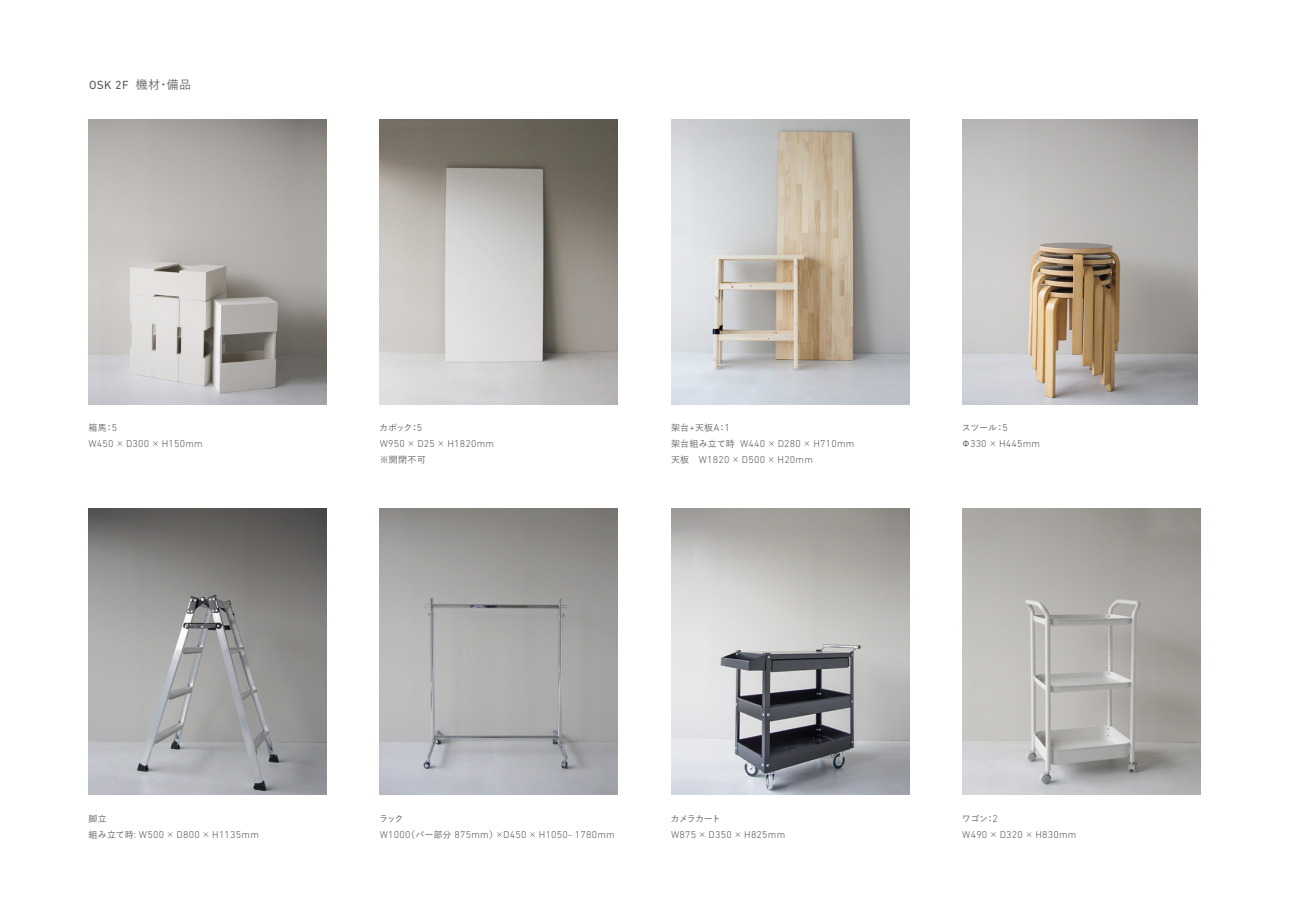
<style>
.page{position:relative;width:1289px;height:919px;background:#fff}
.page>*{position:absolute;margin:0;border:0;box-sizing:border-box;transform-origin:0 0}
.t1{font:12px "DIN Next LT Pro";color:#57585a}
.t2{font:300 10.2px "DIN Next LT Pro";letter-spacing:.02em;color:#57585a}
.t3{font:500 9px "Yu Go";letter-spacing:-.015em;color:#57585a}
.t4{font:500 9px/15.8px "Yu Go";letter-spacing:.025em;color:#57585a}
.s1{font-family:"Yu Go";font-weight:500}
.s2{font-family:"DIN Next LT Pro";font-weight:300;font-size:10.2px}
.s3{font-size:10.05px}
.s4{font-family:"Yu Go";font-weight:500;font-size:9px}
.s5{font-family:"DIN Next LT Pro";font-weight:300;font-size:10.05px}
</style>
<div class="page">
<img style="left:962px;top:509px;width:238px;height:285px">
<img style="left:380px;top:509px;width:238px;height:285px">
<img style="left:671px;top:509px;width:238px;height:285px">
<img style="left:962px;top:119px;width:235px;height:285px">
<img style="left:380px;top:119px;width:238px;height:285px">
<img style="left:671px;top:119px;width:238px;height:285px">
<img style="left:88px;top:119px;width:239px;height:285px">
<img style="left:88px;top:509px;width:239px;height:285px">
<p class="t1" style="left:89px;top:78px;width:104px">OSK 2F <span class="s1">機材・備品</span></p>
<p class="t3" style="left:88px;top:419px;width:30px">箱馬：<span class="s2">5</span></p>
<p class="t2" style="left:88px;top:438px;width:116px"><span class="s3">W</span>450 <span class="s4">×</span> <span class="s3">D</span>300 <span class="s4">×</span> <span class="s3">H</span>150<span class="s3">mm</span></p>
<p class="t3" style="left:379px;top:419px;width:45px">カポック：<span class="s2">5</span></p>
<p class="t2" style="left:380px;top:438px;width:116px"><span class="s3">W</span>950 <span class="s4">×</span> <span class="s3">D</span>25 <span class="s4">×</span> <span class="s3">H</span>1820<span class="s3">mm</span></p>
<p class="t3" style="left:380px;top:451px;width:47px">※開閉不可</p>
<p class="t4" style="left:671px;top:419px;width:185px">架台<span class="s5">+</span>天板<span class="s5">A</span>：<span class="s2">1<br></span>架台組み立て時 <span class="s5">W</span><span class="s2">440</span> × <span class="s5">D</span><span class="s2">280</span> × <span class="s5">H</span><span class="s2">710</span><span class="s5">mm</span></p>
<p class="t2" style="left:671px;top:453px;width:143px"><span class="s4">天板　</span><span class="s3">W</span>1820 <span class="s4">×</span> <span class="s3">D</span>500 <span class="s4">×</span> <span class="s3">H</span>20<span class="s3">mm</span></p>
<p class="t3" style="left:961px;top:419px;width:47px">スツール：<span class="s2">5</span></p>
<p class="t2" style="left:961px;top:438px;width:80px"><span class="s4">Φ</span>330 <span class="s4">×</span> <span class="s3">H</span>445<span class="s3">mm</span></p>
<p class="t3" style="left:88px;top:810px;width:20px">脚立</p>
<p class="t2" style="left:88px;top:828px;width:172px"><span class="s4">組み立て時</span><span class="s3">: W</span>500 <span class="s4">×</span> <span class="s3">D</span>800 <span class="s4">×</span> <span class="s3">H</span>1135<span class="s3">mm</span></p>
<p class="t3" style="left:379px;top:810px;width:26px">ラック</p>
<p class="t2" style="left:380px;top:828px;width:236px"><span class="s3">W</span>1000<span class="s4">（バー部分</span> 875<span class="s3">mm</span><span class="s4">）×</span><span class="s3">D</span>450 <span class="s4">×</span> <span class="s3">H</span>1050<span class="s3">-</span> 1780<span class="s3">mm</span></p>
<p class="t3" style="left:670px;top:810px;width:52px">カメラカート</p>
<p class="t2" style="left:671px;top:828px;width:116px"><span class="s3">W</span>875 <span class="s4">×</span> <span class="s3">D</span>350 <span class="s4">×</span> <span class="s3">H</span>825<span class="s3">mm</span></p>
<p class="t3" style="left:961px;top:810px;width:38px">ワゴン：<span class="s2">2</span></p>
<p class="t2" style="left:962px;top:828px;width:116px"><span class="s3">W</span>490 <span class="s4">×</span> <span class="s3">D</span>320 <span class="s4">×</span> <span class="s3">H</span>830<span class="s3">mm</span></p>
</div>
